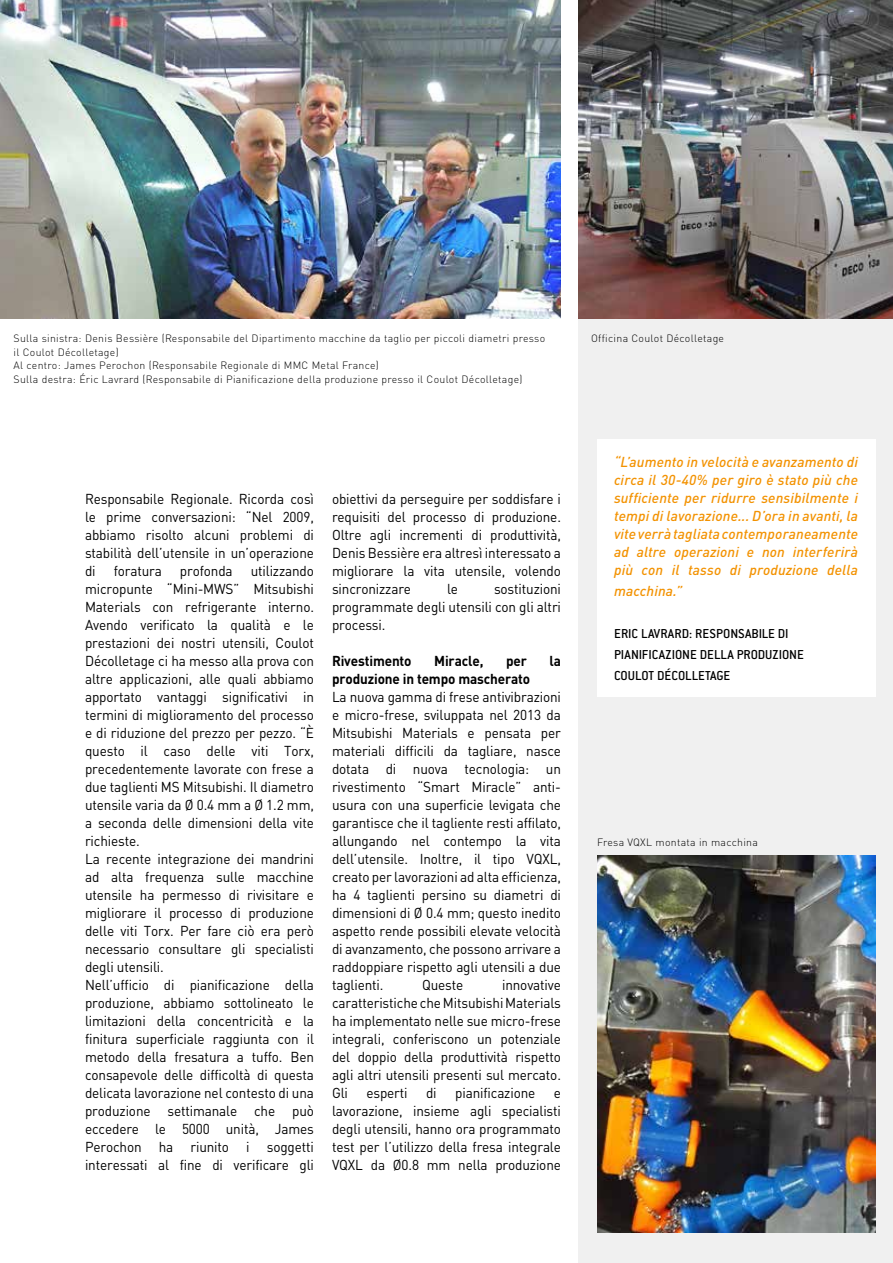
<style>
.page{position:relative;width:893px;height:1263px;background:#fff}
.page>*{position:absolute;margin:0;border:0;box-sizing:border-box;transform-origin:0 0}
.t1{font:14.25px/18px "DIN Pro";letter-spacing:-.01em;color:#000;text-align:justify;scale:.95 1}
.t2{font:italic 500 14.25px/18px "DIN Pro";letter-spacing:.01em;color:#f39200;text-align:justify}
.t3{font:500 14.25px/21px "Conduit ITC Std";color:#000}
.t4{font:700 14.25px "DIN Pro";letter-spacing:-.01em;color:#000;scale:.95 1}
.t5{font:300 10.5px/13.5px "DIN Pro";letter-spacing:.03em;color:#000}
</style>
<div class="page">
<div style="left:579px;top:319px;width:314px;height:944px;background:#f0f0f0"></div>
<img style="left:579px;top:0;width:314px;height:319px">
<img style="left:0;top:0;width:561px;height:319px">
<img style="left:597px;top:856px;width:278px;height:376px">
<div style="left:597px;top:439px;width:278px;height:258px;background:#fff"></div>
<p class="t5" style="left:14px;top:331px;width:533px">Sulla sinistra: Denis Bessière (Responsabile del Dipartimento macchine da taglio per piccoli diametri presso il Coulot Décolletage)<br>Al centro: James Perochon (Responsabile Regionale di MMC Metal France)<br>Sulla destra: Éric Lavrard (Responsabile di Pianificazione della produzione presso il Coulot Décolletage)</p>
<p class="t1" style="left:85px;top:488px;width:243px">Responsabile Regionale. Ricorda così le prime conversazioni: “Nel 2009, abbiamo risolto alcuni problemi di stabilità dell’utensile in un’operazione di</p>
<p class="t1" style="left:114px;top:560px;width:52px">foratura</p>
<p class="t1" style="left:180px;top:560px;width:57px">profonda</p>
<p class="t1" style="left:85px;top:560px;width:243px;text-align:left;text-indent:166px">utilizzando micropunte “Mini-MWS” Mitsubishi Materials con refrigerante interno.<br>Avendo verificato la qualità e le prestazioni dei nostri utensili, Coulot Décolletage ci ha messo alla prova con altre applicazioni, alle quali abbiamo apportato vantaggi significativi in termini di miglioramento del processo e di riduzione del prezzo per pezzo. “È questo il caso delle viti Torx, precedentemente lavorate con frese a due taglienti MS Mitsubishi. Il diametro utensile varia da Ø 0.4 mm a Ø 1.2 mm, a seconda delle dimensioni della vite richieste.<br>La recente integrazione dei mandrini ad alta frequenza sulle macchine utensile ha permesso di rivisitare e migliorare il processo di produzione delle viti Torx. Per fare ciò era però necessario consultare gli specialisti degli utensili.<br>Nell’ufficio di pianificazione della produzione, abbiamo sottolineato le limitazioni della concentricità e la finitura superficiale raggiunta con il metodo della fresatura a tuffo. Ben consapevole delle difficoltà di questa delicata lavorazione nel contesto di una produzione settimanale che può eccedere le 5000 unità, James Perochon ha riunito i soggetti interessati al fine di verificare gli</p>
<p class="t1" style="left:332px;top:488px;width:242px">obiettivi da perseguire per soddisfare i requisiti del processo di produzione.<br>Oltre agli incrementi di produttività, Denis Bessière era altresì interessato a migliorare la vita utensile, volendo sincronizzare</p>
<p class="t1" style="left:332px;top:578px;width:242px;text-indent:162px">sostituzioni programmate degli utensili con gli altri processi.</p>
<p class="t4" style="left:332px;top:649px;width:85px">Rivestimento</p>
<p class="t4" style="left:434px;top:649px;width:53px">Miracle,</p>
<p class="t4" style="left:506px;top:649px;width:23px">per</p>
<p class="t4" style="left:549px;top:649px;width:14px">la</p>
<p class="t4" style="left:332px;top:667px;width:210px">produzione in tempo mascherato</p>
<p class="t1" style="left:332px;top:686px;width:243px">La nuova gamma di frese antivibrazioni e micro-frese, sviluppata nel 2013 da Mitsubishi Materials e pensata per materiali difficili da tagliare, nasce dotata di nuova tecnologia: un rivestimento “Smart Miracle” anti&shy;usura con una superficie levigata che garantisce che il tagliente resti affilato, allungando nel contempo la vita dell’utensile. Inoltre, il tipo VQXL, creato per lavorazioni ad alta efficienza, ha 4 taglienti persino su diametri di dimensioni di Ø 0.4 mm; questo inedito aspetto rende possibili elevate velocità di avanzamento, che possono arrivare a raddoppiare rispetto agli utensili a due taglienti.</p>
<p class="t1" style="left:447px;top:578px;width:13px">le</p>
<p class="t1" style="left:422px;top:974px;width:45px">Queste</p>
<p class="t1" style="left:332px;top:974px;width:243px;text-indent:170px">innovative caratteristiche che Mitsubishi Materials ha implementato nelle sue micro-frese integrali, conferiscono un potenziale del doppio della produttività rispetto agli altri utensili presenti sul mercato.<br>Gli</p>
<p class="t1" style="left:366px;top:1082px;width:45px">esperti</p>
<p class="t1" style="left:426px;top:1082px;width:13px">di</p>
<p class="t1" style="left:455px;top:1082px;width:86px">pianificazione</p>
<p class="t1" style="left:332px;top:1082px;width:243px;text-indent:222px">e lavorazione, insieme agli specialisti degli utensili, hanno ora programmato test per l’utilizzo della fresa integrale VQXL da Ø0.8 mm nella produzione</p>
<p class="t5" style="left:591px;top:331px;width:135px">Officina Coulot Décolletage</p>
<p class="t2" style="left:614px;top:451px;width:245px">“L’aumento in velocità e avanzamento di circa il 30-40% per giro è stato più che sufficiente per ridurre sensibilmente i tempi di lavorazione... D’ora in avanti, la vite verrà tagliata contemporaneamente ad altre operazioni e non interferirà più con il tasso di produzione della</p>
<p class="t2" style="left:614px;top:580px;width:70px">macchina.”</p>
<p class="t3" style="left:614px;top:623px;width:191px">ERIC LAVRARD: RESPONSABILE DI<br>PIANIFICAZIONE DELLA PRODUZIONE<br>COULOT DÉCOLLETAGE</p>
<p class="t5" style="left:597px;top:835px;width:162px">Fresa VQXL montata in macchina</p>
</div>
